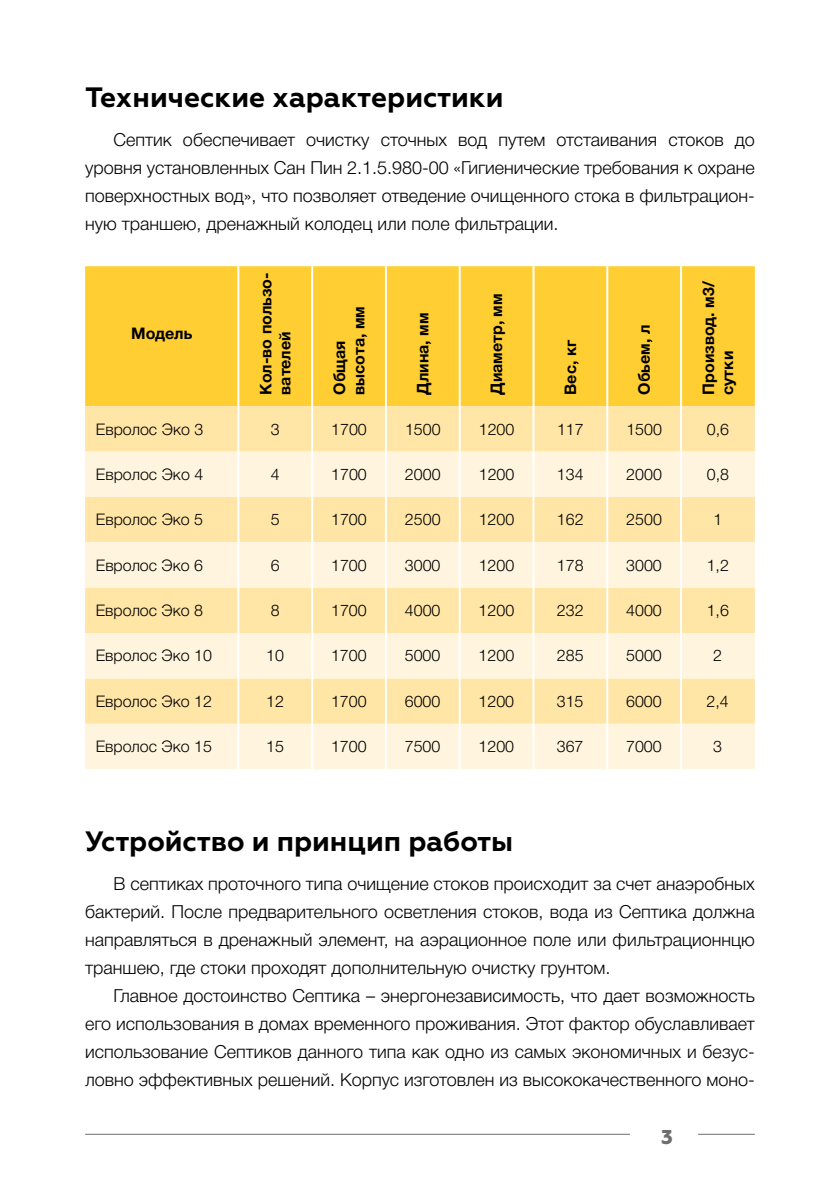
<style>
.page{position:relative;width:840px;height:1191px;background:#fff}
.page>*{position:absolute;margin:0;border:0;box-sizing:border-box;transform-origin:0 0}
.t1{font:700 28px "Geometria";color:#000}
.t2{font:800 20px "Geometria";color:#706f6f}
.t3{font:300 18px/28px "Helvetica Neue Cyr";color:#000;text-align:justify}
.t4{font:300 16px "Helvetica Neue Cyr";color:#000}
.t5{font:700 16px/19.2px "Helvetica Neue Cyr";color:#000}
</style>
<div class="page">
<hr style="left:697px;top:1133px;width:57px;height:1px;background:#706f6f">
<hr style="left:85px;top:1133px;width:544px;height:1px;background:#706f6f">
<div style="left:85px;top:266px;width:669px;height:140px;background:#ffce32"></div>
<div style="left:85px;top:406px;width:669px;height:45px;background:#ffe6a7"></div>
<svg style="left:85px;top:451px;width:669px;height:318px;background:#ffeec6"></svg>
<hr style="left:237px;top:266px;width:2px;height:140px;background:#fff">
<hr style="left:311px;top:266px;width:2px;height:140px;background:#fff">
<hr style="left:385px;top:266px;width:2px;height:140px;background:#fff">
<hr style="left:458px;top:266px;width:2px;height:140px;background:#fff">
<hr style="left:532px;top:266px;width:2px;height:140px;background:#fff">
<hr style="left:606px;top:266px;width:2px;height:140px;background:#fff">
<hr style="left:679px;top:266px;width:2px;height:140px;background:#fff">
<hr style="left:237px;top:406px;width:2px;height:45px;background:#fff">
<hr style="left:311px;top:406px;width:2px;height:45px;background:#fff">
<hr style="left:385px;top:406px;width:2px;height:45px;background:#fff">
<hr style="left:458px;top:406px;width:2px;height:45px;background:#fff">
<hr style="left:532px;top:406px;width:2px;height:45px;background:#fff">
<hr style="left:606px;top:406px;width:2px;height:45px;background:#fff">
<hr style="left:679px;top:406px;width:2px;height:45px;background:#fff">
<hr style="left:237px;top:451px;width:2px;height:46px;background:#fff">
<hr style="left:311px;top:451px;width:2px;height:46px;background:#fff">
<hr style="left:385px;top:451px;width:2px;height:46px;background:#fff">
<hr style="left:458px;top:451px;width:2px;height:46px;background:#fff">
<hr style="left:532px;top:451px;width:2px;height:46px;background:#fff">
<hr style="left:606px;top:451px;width:2px;height:46px;background:#fff">
<hr style="left:679px;top:451px;width:2px;height:46px;background:#fff">
<hr style="left:237px;top:497px;width:2px;height:45px;background:#fff">
<hr style="left:311px;top:497px;width:2px;height:45px;background:#fff">
<hr style="left:385px;top:497px;width:2px;height:45px;background:#fff">
<hr style="left:458px;top:497px;width:2px;height:45px;background:#fff">
<hr style="left:532px;top:497px;width:2px;height:45px;background:#fff">
<hr style="left:606px;top:497px;width:2px;height:45px;background:#fff">
<hr style="left:679px;top:497px;width:2px;height:45px;background:#fff">
<hr style="left:237px;top:542px;width:2px;height:45px;background:#fff">
<hr style="left:311px;top:542px;width:2px;height:45px;background:#fff">
<hr style="left:385px;top:542px;width:2px;height:45px;background:#fff">
<hr style="left:458px;top:542px;width:2px;height:45px;background:#fff">
<hr style="left:532px;top:542px;width:2px;height:45px;background:#fff">
<hr style="left:606px;top:542px;width:2px;height:45px;background:#fff">
<hr style="left:679px;top:542px;width:2px;height:45px;background:#fff">
<hr style="left:237px;top:587px;width:2px;height:46px;background:#fff">
<hr style="left:311px;top:587px;width:2px;height:46px;background:#fff">
<hr style="left:385px;top:587px;width:2px;height:46px;background:#fff">
<hr style="left:458px;top:587px;width:2px;height:46px;background:#fff">
<hr style="left:532px;top:587px;width:2px;height:46px;background:#fff">
<hr style="left:606px;top:587px;width:2px;height:46px;background:#fff">
<hr style="left:679px;top:587px;width:2px;height:46px;background:#fff">
<hr style="left:237px;top:633px;width:2px;height:45px;background:#fff">
<hr style="left:311px;top:633px;width:2px;height:45px;background:#fff">
<hr style="left:385px;top:633px;width:2px;height:45px;background:#fff">
<hr style="left:458px;top:633px;width:2px;height:45px;background:#fff">
<hr style="left:532px;top:633px;width:2px;height:45px;background:#fff">
<hr style="left:606px;top:633px;width:2px;height:45px;background:#fff">
<hr style="left:679px;top:633px;width:2px;height:45px;background:#fff">
<hr style="left:237px;top:678px;width:2px;height:46px;background:#fff">
<hr style="left:311px;top:678px;width:2px;height:46px;background:#fff">
<hr style="left:385px;top:678px;width:2px;height:46px;background:#fff">
<hr style="left:458px;top:678px;width:2px;height:46px;background:#fff">
<hr style="left:532px;top:678px;width:2px;height:46px;background:#fff">
<hr style="left:606px;top:678px;width:2px;height:46px;background:#fff">
<hr style="left:679px;top:678px;width:2px;height:46px;background:#fff">
<hr style="left:237px;top:724px;width:2px;height:45px;background:#fff">
<hr style="left:311px;top:724px;width:2px;height:45px;background:#fff">
<hr style="left:385px;top:724px;width:2px;height:45px;background:#fff">
<hr style="left:458px;top:724px;width:2px;height:45px;background:#fff">
<hr style="left:532px;top:724px;width:2px;height:45px;background:#fff">
<hr style="left:606px;top:724px;width:2px;height:45px;background:#fff">
<hr style="left:679px;top:724px;width:2px;height:45px;background:#fff">
<h1 class="t1" style="left:85px;top:80px;width:419px">Технические характеристики</h1>
<p class="t3" style="left:85px;top:126px;width:671px;text-indent:28px">Септик обеспечивает очистку сточных вод путем отстаивания стоков до уровня установленных Сан Пин 2.1.5.980-00 «Гигиенические требования к охране поверхностных вод», что позволяет отведение очищенного стока в фильтрацион&shy;ную траншею, дренажный колодец или поле фильтрации.</p>
<p class="t5" style="left:131px;top:324px;width:63px">Модель</p>
<p class="t5" style="left:256px;top:395px;width:124px;rotate:-90deg">Кол-во пользо&shy;вателей</p>
<p class="t5" style="left:330px;top:395px;width:90px;rotate:-90deg">Общая высота, мм</p>
<p class="t5" style="left:413px;top:395px;width:84px;rotate:-90deg">Длина, мм</p>
<p class="t5" style="left:487px;top:395px;width:103px;rotate:-90deg">Диаметр, мм</p>
<p class="t5" style="left:560px;top:395px;width:56px;rotate:-90deg">Вес, кг</p>
<p class="t5" style="left:634px;top:395px;width:71px;rotate:-90deg">Обьем, л</p>
<p class="t5" style="left:698px;top:395px;width:115px;rotate:-90deg">Производ. м3/ сутки</p>
<p class="t4" style="left:96px;top:420px;width:109px">Евролос Эко 3</p>
<p class="t4" style="left:271px;top:420px;width:10px">3</p>
<p class="t4" style="left:331px;top:420px;width:37px">1700</p>
<p class="t4" style="left:405px;top:420px;width:37px">1500</p>
<p class="t4" style="left:478px;top:420px;width:37px">1200</p>
<p class="t4" style="left:556px;top:420px;width:28px">117</p>
<p class="t4" style="left:626px;top:420px;width:37px">1500</p>
<p class="t4" style="left:706px;top:420px;width:24px">0,6</p>
<p class="t4" style="left:96px;top:465px;width:109px">Евролос Эко 4</p>
<p class="t4" style="left:270px;top:465px;width:10px">4</p>
<p class="t4" style="left:331px;top:465px;width:37px">1700</p>
<p class="t4" style="left:405px;top:465px;width:37px">2000</p>
<p class="t4" style="left:478px;top:465px;width:37px">1200</p>
<p class="t4" style="left:556px;top:465px;width:28px">134</p>
<p class="t4" style="left:626px;top:465px;width:37px">2000</p>
<p class="t4" style="left:706px;top:465px;width:24px">0,8</p>
<p class="t4" style="left:96px;top:511px;width:109px">Евролос Эко 5</p>
<p class="t4" style="left:270px;top:511px;width:10px">5</p>
<p class="t4" style="left:331px;top:511px;width:37px">1700</p>
<p class="t4" style="left:404px;top:511px;width:37px">2500</p>
<p class="t4" style="left:478px;top:511px;width:37px">1200</p>
<p class="t4" style="left:556px;top:511px;width:28px">162</p>
<p class="t4" style="left:626px;top:511px;width:37px">2500</p>
<p class="t4" style="left:713px;top:511px;width:10px">1</p>
<p class="t4" style="left:96px;top:556px;width:109px">Евролос Эко 6</p>
<p class="t4" style="left:270px;top:556px;width:10px">6</p>
<p class="t4" style="left:331px;top:556px;width:37px">1700</p>
<p class="t4" style="left:404px;top:556px;width:37px">3000</p>
<p class="t4" style="left:478px;top:556px;width:37px">1200</p>
<p class="t4" style="left:556px;top:556px;width:28px">178</p>
<p class="t4" style="left:626px;top:556px;width:37px">3000</p>
<p class="t4" style="left:706px;top:556px;width:24px">1,2</p>
<p class="t4" style="left:96px;top:601px;width:109px">Евролос Эко 8</p>
<p class="t4" style="left:270px;top:601px;width:10px">8</p>
<p class="t4" style="left:331px;top:601px;width:37px">1700</p>
<p class="t4" style="left:404px;top:601px;width:37px">4000</p>
<p class="t4" style="left:478px;top:601px;width:37px">1200</p>
<p class="t4" style="left:556px;top:601px;width:28px">232</p>
<p class="t4" style="left:626px;top:601px;width:37px">4000</p>
<p class="t4" style="left:706px;top:601px;width:24px">1,6</p>
<p class="t4" style="left:96px;top:647px;width:118px">Евролос Эко 10</p>
<p class="t4" style="left:266px;top:647px;width:19px">10</p>
<p class="t4" style="left:331px;top:647px;width:37px">1700</p>
<p class="t4" style="left:404px;top:647px;width:37px">5000</p>
<p class="t4" style="left:478px;top:647px;width:37px">1200</p>
<p class="t4" style="left:556px;top:647px;width:28px">285</p>
<p class="t4" style="left:625px;top:647px;width:37px">5000</p>
<p class="t4" style="left:713px;top:647px;width:10px">2</p>
<p class="t4" style="left:96px;top:692px;width:118px">Евролос Эко 12</p>
<p class="t4" style="left:266px;top:692px;width:19px">12</p>
<p class="t4" style="left:331px;top:692px;width:37px">1700</p>
<p class="t4" style="left:404px;top:692px;width:37px">6000</p>
<p class="t4" style="left:478px;top:692px;width:37px">1200</p>
<p class="t4" style="left:556px;top:692px;width:28px">315</p>
<p class="t4" style="left:625px;top:692px;width:37px">6000</p>
<p class="t4" style="left:706px;top:692px;width:24px">2,4</p>
<p class="t4" style="left:96px;top:738px;width:118px">Евролос Эко 15</p>
<p class="t4" style="left:266px;top:738px;width:19px">15</p>
<p class="t4" style="left:331px;top:738px;width:37px">1700</p>
<p class="t4" style="left:404px;top:738px;width:37px">7500</p>
<p class="t4" style="left:478px;top:738px;width:37px">1200</p>
<p class="t4" style="left:556px;top:738px;width:28px">367</p>
<p class="t4" style="left:625px;top:738px;width:37px">7000</p>
<p class="t4" style="left:712px;top:738px;width:10px">3</p>
<h1 class="t1" style="left:85px;top:824px;width:429px">Устройство и принцип работы</h1>
<p class="t3" style="left:85px;top:870px;width:671px;text-indent:28px">В септиках проточного типа очищение стоков происходит за счет анаэробных бактерий. После предварительного осветления стоков, вода из Септика должна направляться в дренажный элемент, на аэрационное поле или фильтрационнцю траншею, где стоки проходят дополнительную очистку грунтом.</p>
<p class="t3" style="left:85px;top:982px;width:671px;text-indent:28px">Главное достоинство Септика – энергонезависимость, что дает возможность его использования в домах временного проживания. Этот фактор обуславливает использование Септиков данного типа как одно из самых экономичных и безус&shy;ловно эффективных решений. Корпус изготовлен из высококачественного моно-</p>
<p class="t2" style="left:660px;top:1125px;width:13px">3</p>
</div>
